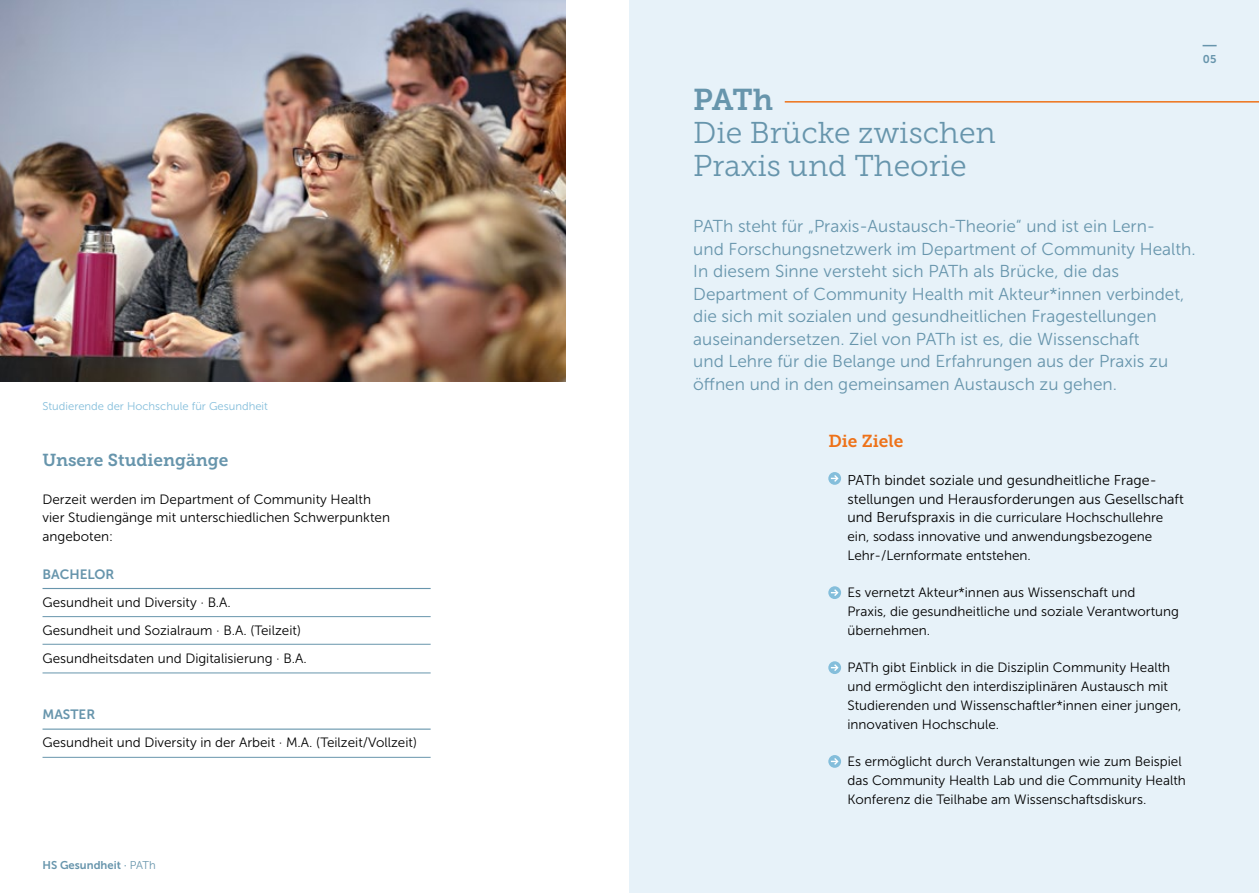
<style>
.page{position:relative;width:1259px;height:893px;background:#fff}
.page>*{position:absolute;margin:0;border:0;box-sizing:border-box;transform-origin:0 0}
.t1{font:30px/33px "Museo Slab 300";color:#6795ac}
.t2{font:30px "Museo Slab 700";color:#6795ac}
.t3{font:17.25px/22.5px "Museo Sans 300";color:#6795ac}
.t4{font:17.25px "Museo Slab 700";color:#6795ac}
.t5{font:17.25px "Museo Slab 700";color:#ee7219}
.t6{font:14.25px/18.8px "Museo Sans 300";color:#000}
.t7{font:13.5px/18.8px "Museo Sans 300";color:#000}
.t8{font:13.5px "Museo Sans 700";color:#6795ac}
.t9{font:11.25px "Museo Sans 300";color:#84bedb}
.t10{font:11.25px "Museo Sans 700";color:#6795ac}
.s1{font-family:"Museo Sans 500"}
.s2{font-family:"Museo Sans 300"}
.s3{font-size:14.25px}
</style>
<div class="page">
<img style="left:0;top:0;width:566px;height:382px">
<div style="left:629px;top:0;width:630px;height:893px;background:#e7f2f9"></div>
<hr style="left:784px;top:101px;width:475px;height:2px;background:#ee7219">
<svg style="left:1202px;top:45px;width:14px;height:1px"></svg>
<hr style="left:43px;top:616px;width:388px;height:1px;background:#6795ac">
<hr style="left:43px;top:588px;width:388px;height:1px;background:#6795ac">
<hr style="left:43px;top:644px;width:388px;height:1px;background:#6795ac">
<hr style="left:43px;top:673px;width:388px;height:1px;background:#6795ac">
<hr style="left:43px;top:729px;width:388px;height:1px;background:#6795ac">
<hr style="left:43px;top:757px;width:388px;height:1px;background:#6795ac">
<svg style="left:828px;top:472px;width:13px;height:13px"></svg>
<svg style="left:831px;top:475px;width:7px;height:7px"></svg>
<svg style="left:828px;top:586px;width:13px;height:13px"></svg>
<svg style="left:831px;top:589px;width:7px;height:7px"></svg>
<svg style="left:828px;top:661px;width:13px;height:13px"></svg>
<svg style="left:831px;top:664px;width:7px;height:7px"></svg>
<svg style="left:828px;top:755px;width:13px;height:13px"></svg>
<svg style="left:831px;top:758px;width:7px;height:7px"></svg>
<p class="t9" style="left:43px;top:400px;width:227px">Studierende der Hochschule für Gesundheit</p>
<p class="t4" style="left:43px;top:450px;width:187px">Unsere Studiengänge</p>
<p class="t7" style="left:43px;top:490px;width:349px">Derzeit werden im Department of Community Health vier Studiengänge mit unterschiedlichen Schwerpunkten angeboten:</p>
<p class="t8" style="left:43px;top:566px;width:73px">BACHELOR</p>
<p class="t7" style="left:43px;top:588px;width:266px;line-height:28px">Gesundheit und Diversity · B.A.<br>Gesundheit und Sozialraum · B.A. (Teilzeit)<br>Gesundheitsdaten und Digitalisierung · B.A.</p>
<p class="t8" style="left:43px;top:707px;width:54px">MASTER</p>
<p class="t7" style="left:43px;top:733px;width:376px">Gesundheit und Diversity in der Arbeit · M.A. (Teilzeit/Vollzeit)</p>
<p class="t10" style="left:43px;top:859px;width:115px">HS Gesundheit <span class="s1">·</span> <span class="s2">PATh</span></p>
<h1 class="t2" style="left:693px;top:83px;width:81px">PATh</h1>
<h1 class="t1" style="left:693px;top:117px;width:304px">Die Brücke zwischen<br>Praxis und Theorie</h1>
<p class="t10" style="left:1203px;top:53px;width:15px">05</p>
<p class="t3" style="left:693px;top:215px;width:504px">PATh steht für „Praxis-Austausch-Theorie“ und ist ein Lern-<br>und Forschungsnetzwerk im Department of Community Health.<br>In diesem Sinne versteht sich PATh als Brücke, die das Department of Community Health mit Akteur*innen verbindet, die sich mit sozialen und gesundheitlichen Fragestellungen auseinandersetzen. Ziel von PATh ist es, die Wissenschaft<br>und Lehre für die Belange und Erfahrungen aus der Praxis zu öffnen und in den gemeinsamen Austausch zu gehen.</p>
<p class="t5" style="left:828px;top:432px;width:77px">Die Ziele</p>
<p class="t6" style="left:847px;top:471px;width:338px">PATh bindet soziale und gesundheitliche Frage&shy;stellungen und Herausforderungen aus Gesellschaft</p>
<p class="t7" style="left:847px;top:508px;width:317px"><span class="s3">und Berufspraxis</span> in die curriculare Hochschullehre ein, sodass innovative und anwendungsbezogene<br>Lehr-/Lernformate entstehen.</p>
<p class="t7" style="left:847px;top:583px;width:333px">Es vernetzt Akteur*innen aus Wissenschaft und<br>Praxis, die gesundheitliche und soziale Verantwortung übernehmen.</p>
<p class="t7" style="left:847px;top:658px;width:335px">PATh gibt Einblick in die Disziplin Community Health und ermöglicht den interdisziplinären Austausch mit Studierenden und Wissenschaftler*innen einer jungen, innovativen Hochschule.</p>
<p class="t7" style="left:847px;top:752px;width:340px">Es ermöglicht durch Veranstaltungen wie zum Beispiel das Community Health Lab und die Community Health<br>Konferenz die Teilhabe am Wissenschaftsdiskurs.</p>
</div>
